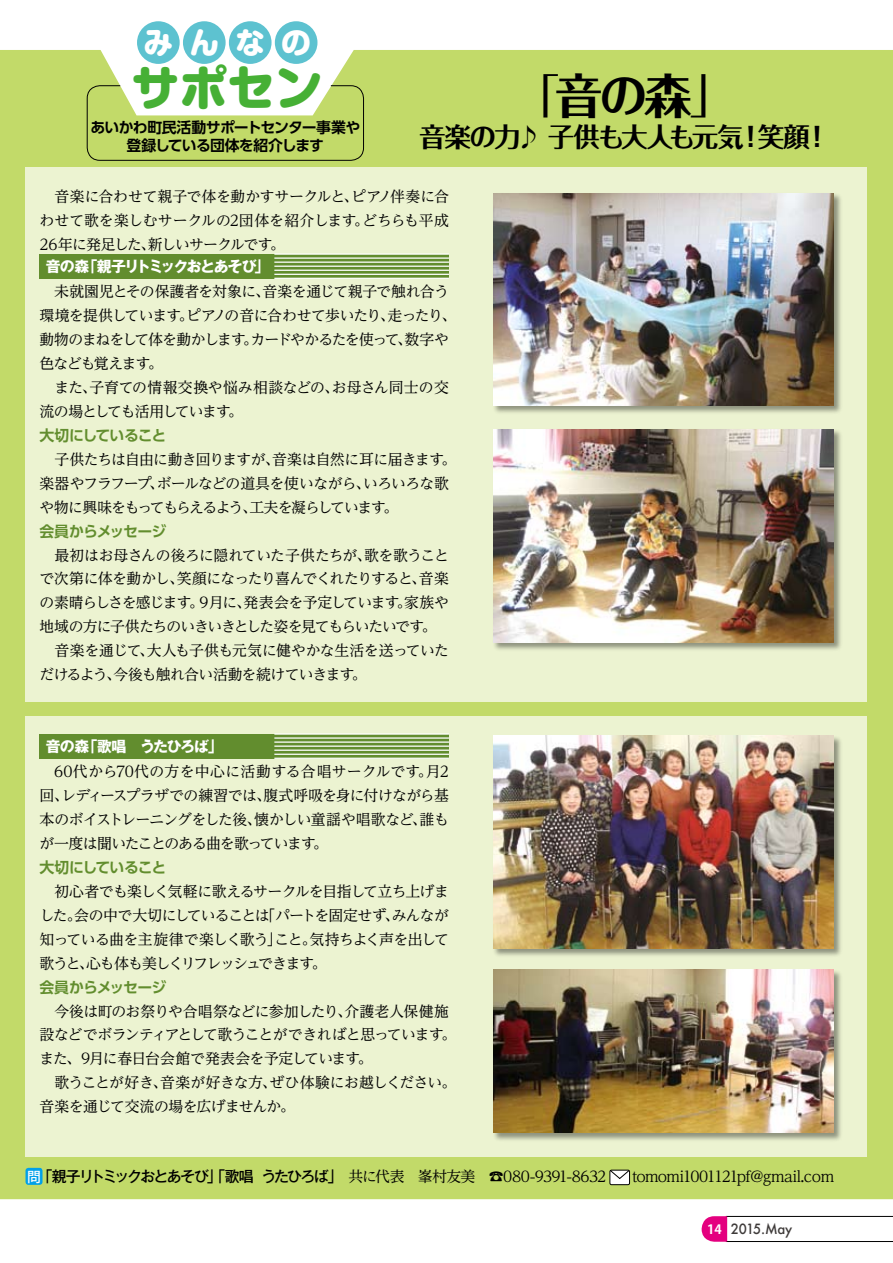
<style>
.page{position:relative;width:893px;height:1263px;background:#fff}
.page>*{position:absolute;margin:0;border:0;box-sizing:border-box;transform-origin:0 0}
.t1{font:700 47.85px "Folk Pro";color:#000}
.t2{font:800 47.85px "Shin M Go Pro";color:#46b035}
.t3{font:800 29.7px "Shin M Go Pro";color:#fff}
.t4{font:700 26.55px "Folk Pro";letter-spacing:-.08em;color:#000}
.t5{font:700 26.55px "Folk Pro";letter-spacing:-.06em;color:#000}
.t6{font:14.85px/23.9px "UD Reimin Pro";letter-spacing:-.045em;color:#000}
.t7{font:14.85px/23.9px "UD Reimin Pro";letter-spacing:-.005em;color:#000}
.t8{font:14.85px/23.9px "UD Reimin Pro";letter-spacing:-.01em;color:#000}
.t9{font:700 14.85px "UD Shin Go Pro De";letter-spacing:-.06em;color:#628d2e}
.t10{font:14.85px "UD Reimin Pro";letter-spacing:-.085em;color:#000}
.t11{font:700 14.85px/18px "UD Shin Go Pro De";letter-spacing:-.05em;color:#000;text-align:center}
.t12{font:700 14.85px "Gothic MB101 Pro";letter-spacing:-.09em;color:#fff}
.t13{font:14.85px/23.9px "UD Reimin Pro";letter-spacing:-.075em;color:#000}
.t14{font:14.85px "UD Reimin Pro";letter-spacing:-.015em;color:#000}
.t15{font:14.85px "UD Reimin Pro";letter-spacing:-.065em;color:#000}
.t16{font:14.85px "UD Reimin Pro";letter-spacing:-.07em;color:#000}
.t17{font:14.85px "UD Reimin Pro";letter-spacing:-.1em;color:#000}
.t18{font:500 14.85px "Gothic MB101 Pro";letter-spacing:-.11em;color:#000}
.t19{font:14.85px "UD Reimin Pro";letter-spacing:-.025em;color:#000}
.t20{font:14.85px "UD Reimin Pro";letter-spacing:-.08em;color:#000}
.t21{font:500 13.8px "Futura";letter-spacing:-.025em;color:#3f3b3a;scale:.95 1}
.t22{font:500 13.8px "Koz Go Pro";color:#fff}
.t23{font:700 12.75px "Koz Go Pro";color:#fff}
.s1{font-weight:400}
.s2{font-family:"Gothic MB101 Pro";font-weight:500}
</style>
<div class="page">
<svg style="left:702px;top:1216px;width:191px;height:26px"></svg>
<div style="left:0;top:50px;width:893px;height:1149px;background:#c2da69"></div>
<div style="left:25px;top:167px;width:842px;height:535px;background:#ecf3d1"></div>
<div style="left:137px;top:21px;width:43px;height:43px;background:#5dc2d0;border-radius:50%"></div>
<div style="left:183px;top:21px;width:43px;height:43px;background:#5dc2d0;border-radius:50%"></div>
<div style="left:229px;top:21px;width:43px;height:43px;background:#5dc2d0;border-radius:50%"></div>
<div style="left:275px;top:21px;width:42px;height:43px;background:#5dc2d0;border-radius:50%"></div>
<div style="left:87px;top:85px;width:277px;height:76px;border:1px solid #000;border-radius:13px"></div>
<div style="left:26px;top:1168px;width:17px;height:17px;background:#00a0e9;border-radius:3px"></div>
<div style="left:610px;top:1170px;width:20px;height:15px;background:#fff;border-radius:2px"></div>
<div style="left:610px;top:1170px;width:20px;height:15px;border:1px solid #000;border-radius:2px"></div>
<svg style="left:610px;top:1170px;width:19px;height:9px"></svg>
<div style="left:25px;top:716px;width:842px;height:441px;background:#ecf3d1"></div>
<div style="left:39px;top:734px;width:410px;height:24px;background:#628d2e"></div>
<hr style="left:274px;top:733px;width:175px;height:2px;background:#fff">
<hr style="left:274px;top:737px;width:175px;height:2px;background:#fff">
<hr style="left:274px;top:741px;width:175px;height:2px;background:#fff">
<hr style="left:274px;top:745px;width:175px;height:2px;background:#fff">
<hr style="left:274px;top:749px;width:175px;height:2px;background:#fff">
<hr style="left:274px;top:754px;width:175px;height:1px;background:#fff">
<hr style="left:274px;top:758px;width:175px;height:1px;background:#fff">
<div style="left:39px;top:254px;width:410px;height:25px;background:#628d2e"></div>
<hr style="left:274px;top:253px;width:175px;height:2px;background:#fff">
<hr style="left:274px;top:257px;width:175px;height:2px;background:#fff">
<hr style="left:274px;top:261px;width:175px;height:2px;background:#fff">
<hr style="left:274px;top:266px;width:175px;height:1px;background:#fff">
<hr style="left:274px;top:270px;width:175px;height:1px;background:#fff">
<hr style="left:274px;top:274px;width:175px;height:1px;background:#fff">
<hr style="left:274px;top:278px;width:175px;height:1px;background:#fff">
<div style="left:492px;top:734px;width:351px;height:224px;background:#000;opacity:.4"></div>
<img style="left:493px;top:736px;width:340px;height:212px">
<div style="left:492px;top:968px;width:351px;height:174px;background:#000;opacity:.4"></div>
<img style="left:493px;top:969px;width:340px;height:164px">
<div style="left:492px;top:192px;width:351px;height:224px;background:#000;opacity:.4"></div>
<img style="left:493px;top:193px;width:340px;height:213px">
<div style="left:492px;top:428px;width:351px;height:224px;background:#000;opacity:.4"></div>
<img style="left:493px;top:429px;width:340px;height:213px">
<h2 class="t3" style="left:143px;top:18px;width:31px">み</h2>
<h2 class="t3" style="left:189px;top:18px;width:31px">ん</h2>
<h2 class="t3" style="left:235px;top:18px;width:31px">な</h2>
<h2 class="t3" style="left:281px;top:18px;width:31px">の</h2>
<h1 class="t2" style="left:132px;top:49px;width:193px">サポセン</h1>
<p class="t11" style="left:90px;top:118px;width:271px">あいかわ町民活動サポートセンター事業や登録している団体を紹介します</p>
<h1 class="t1" style="left:512px;top:55px;width:227px"><span class="s1">「</span>音の森<span class="s1">「</span></h1>
<h3 class="t5" style="left:419px;top:114px;width:103px">音楽の力</h3>
<h3 class="t4" style="left:515px;top:114px;width:230px">♪ 子供も大人も元気</h3>
<h3 class="t5" style="left:758px;top:114px;width:54px">笑顔</h3>
<h3 class="t5" style="left:737px;top:114px;width:28px">！</h3>
<h3 class="t5" style="left:804px;top:114px;width:28px">!</h3>
<p class="t14" style="left:39px;top:184px;width:411px">　音楽に合わせて親子で体を動かすサークルとピアノ伴奏に合</p>
<p class="t8" style="left:39px;top:184px;width:411px;text-indent:304px">、<br>わせて歌を楽しむサークルの2団体を紹介しますどちらも平成</p>
<p class="t6" style="left:354px;top:208px;width:16px">。</p>
<p class="t6" style="left:39px;top:232px;width:235px">26年に発足した新しいサークルです</p>
<p class="t6" style="left:270px;top:232px;width:16px">。</p>
<p class="t6" style="left:141px;top:232px;width:16px">、</p>
<p class="t12" style="left:83px;top:254px;width:188px">「親子リトミックおとあそび「</p>
<p class="t12" style="left:46px;top:254px;width:45px">音の森</p>
<p class="t6" style="left:39px;top:279px;width:411px">　未就園児とその保護者を対象に音楽を通じて親子で触れ合う</p>
<p class="t6" style="left:39px;top:279px;width:418px;text-indent:216px">、<br>環境を提供していますピアノの音に合わせて歩いたり走ったり、</p>
<p class="t13" style="left:39px;top:303px;width:411px;text-indent:139px">。<br>動物のまねをして体を動かしますカードやかるたを使って数字や</p>
<p class="t6" style="left:380px;top:303px;width:16px">、</p>
<p class="t6" style="left:243px;top:327px;width:16px">。</p>
<p class="t6" style="left:397px;top:327px;width:16px">、</p>
<p class="t15" style="left:39px;top:351px;width:113px">色なども覚えます</p>
<p class="t6" style="left:148px;top:351px;width:16px">。</p>
<p class="t7" style="left:39px;top:375px;width:301px">　また子育ての情報交換や悩み相談などの、</p>
<p class="t7" style="left:332px;top:375px;width:119px">お母さん同士の交</p>
<p class="t6" style="left:82px;top:375px;width:16px">、</p>
<p class="t15" style="left:39px;top:399px;width:193px">流の場としても活用しています</p>
<p class="t9" style="left:39px;top:423px;width:128px">大切にしていること</p>
<p class="t6" style="left:228px;top:399px;width:16px">。</p>
<p class="t6" style="left:39px;top:447px;width:406px">　子供たちは自由に動き回りますが音楽は自然に耳に届きます</p>
<p class="t6" style="left:441px;top:447px;width:16px">。</p>
<p class="t6" style="left:39px;top:447px;width:411px;text-indent:225px">、<br>楽器やフラフープボールなどの道具を使いながらいろいろな歌</p>
<p class="t6" style="left:149px;top:471px;width:16px">、</p>
<p class="t6" style="left:356px;top:471px;width:16px">、</p>
<p class="t10" style="left:39px;top:495px;width:348px">や物に興味をもってもらえるよう工夫を凝らしています</p>
<p class="t6" style="left:383px;top:495px;width:16px">。</p>
<p class="t6" style="left:242px;top:495px;width:16px">、</p>
<p class="t9" style="left:39px;top:519px;width:129px">会員からメッセージ</p>
<p class="t6" style="left:177px;top:542px;width:274px;text-indent:-137px">　最初はお母さんの後ろに隠れていた子供たちが、<br>笑顔になったり喜んでくれたりすると音楽</p>
<p class="t6" style="left:364px;top:542px;width:86px">歌を歌うこと</p>
<p class="t6" style="left:39px;top:566px;width:146px">で次第に体を動かし、</p>
<p class="t6" style="left:411px;top:566px;width:16px">、</p>
<p class="t19" style="left:209px;top:591px;width:241px">月に発表会を予定しています家族や</p>
<p class="t10" style="left:39px;top:591px;width:154px">の素晴らしさを感じます</p>
<p class="t6" style="left:189px;top:590px;width:24px">９。</p>
<p class="t6" style="left:397px;top:590px;width:16px">。</p>
<p class="t6" style="left:236px;top:590px;width:16px">、</p>
<p class="t6" style="left:39px;top:614px;width:411px">地域の方に子供たちのいきいきとした姿を見てもらいたいです<br>　音楽を通じて大人も子供も元気に健やかな生活を送っていた</p>
<p class="t6" style="left:422px;top:614px;width:16px">。</p>
<p class="t6" style="left:139px;top:638px;width:16px">、</p>
<p class="t6" style="left:39px;top:662px;width:317px">だけるよう今後も触れ合い活動を続けていきます</p>
<p class="t6" style="left:352px;top:662px;width:16px">。</p>
<p class="t6" style="left:106px;top:662px;width:16px">、</p>
<p class="t12" style="left:83px;top:734px;width:142px">「歌唱　うたひろば「</p>
<p class="t12" style="left:46px;top:734px;width:45px">音の森</p>
<p class="t7" style="left:61px;top:759px;width:389px;text-indent:-22px">　60代から70代の方を中心に活動する合唱サークルです<br>レディースプラザでの練習では腹式呼吸を身に付けながら基</p>
<p class="t6" style="left:418px;top:759px;width:33px">月。 2</p>
<p class="t6" style="left:39px;top:783px;width:31px">回、</p>
<p class="t6" style="left:256px;top:783px;width:16px">、</p>
<p class="t6" style="left:39px;top:807px;width:224px">本のボイストレーニングをした後、</p>
<p class="t8" style="left:254px;top:807px;width:196px">懐かしい童謡や唱歌など誰も</p>
<p class="t6" style="left:412px;top:807px;width:16px">、</p>
<p class="t16" style="left:39px;top:831px;width:278px">が一度は聞いたことのある曲を歌っています</p>
<p class="t9" style="left:39px;top:855px;width:128px">大切にしていること</p>
<p class="t6" style="left:39px;top:879px;width:411px;text-align:right">　初心者でも楽しく気軽に歌えるサークルを目指して立ち上げま「パートを固定せずみんなが</p>
<p class="t6" style="left:313px;top:831px;width:16px">。</p>
<p class="t6" style="left:39px;top:903px;width:232px">した会の中で大切にしていることは</p>
<p class="t6" style="left:67px;top:903px;width:16px">。</p>
<p class="t6" style="left:384px;top:903px;width:16px">、</p>
<p class="t6" style="left:39px;top:927px;width:279px">知っている曲を主旋律で楽しく歌うこと。</p>
<p class="t6" style="left:267px;top:927px;width:16px">」</p>
<p class="t20" style="left:310px;top:927px;width:141px">気持ちよく声を出して</p>
<p class="t17" style="left:39px;top:951px;width:276px">歌うと心も体も美しくリフレッシュできます</p>
<p class="t6" style="left:312px;top:951px;width:16px">。</p>
<p class="t6" style="left:79px;top:951px;width:16px">、</p>
<p class="t9" style="left:39px;top:975px;width:129px">会員からメッセージ</p>
<p class="t6" style="left:39px;top:998px;width:411px">　今後は町のお祭りや合唱祭などに参加したり介護老人保健施</p>
<p class="t6" style="left:337px;top:998px;width:16px">、</p>
<p class="t6" style="left:358px;top:1022px;width:88px;text-indent:-318px">設などでボランティアとして歌うことができればと思っています。</p>
<p class="t6" style="left:441px;top:1022px;width:16px">。</p>
<p class="t6" style="left:39px;top:1046px;width:418px">また、9月に春日台会館で発表会を予定しています<br>　歌うことが好き音楽が好きな方ぜひ体験にお越しください。</p>
<p class="t6" style="left:39px;top:1070px;width:257px;text-indent:113px">、<br>音楽を通じて交流の場を広げませんか。</p>
<p class="t6" style="left:262px;top:1070px;width:16px">、</p>
<p class="t18" style="left:38px;top:1164px;width:217px">「親子リトミックおとあそび」「歌唱</p>
<p class="t22" style="left:27px;top:1168px;width:15px">問</p>
<p class="t6" style="left:261px;top:1164px;width:346px"><span class="s2">うたひろば」</span>　共に代表　峯村友美　☎080-9391-8632</p>
<p class="t6" style="left:632px;top:1164px;width:204px">tomomi1001121pf@gmail.com</p>
<p class="t23" style="left:707px;top:1221px;width:8px">14</p>
<p class="t21" style="left:731px;top:1219px;width:66px">2015.May</p>
</div>
